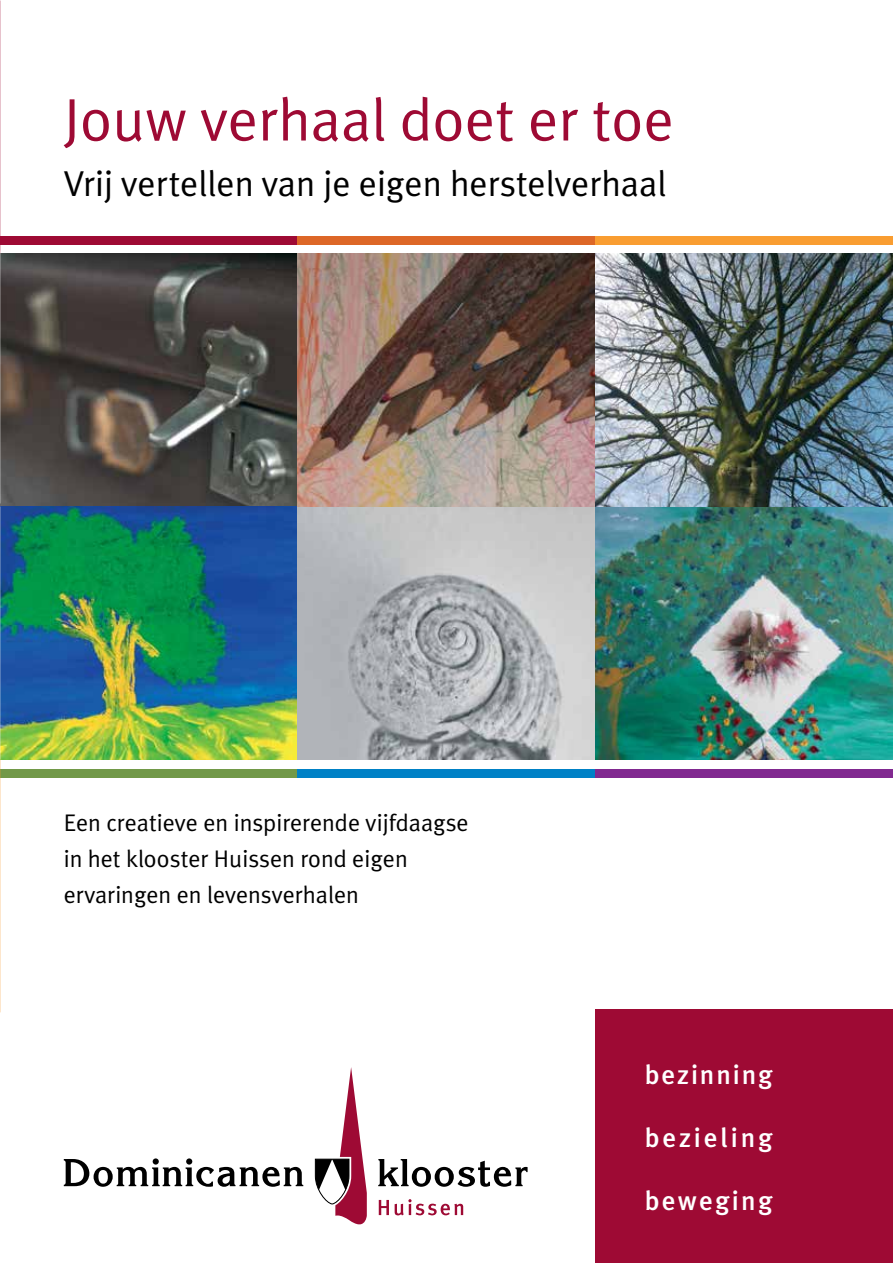
<style>
.page{position:relative;width:893px;height:1263px;background:#fff}
.page>*{position:absolute;margin:0;border:0;box-sizing:border-box;transform-origin:0 0}
.t1{font:60px "Meta Plus Normal";color:#9e0a34}
.t2{font:36px "Meta Plus Normal";color:#000}
.t3{font:500 27px "Meta Plus";letter-spacing:.085em;color:#fff}
.t4{font:500 27px "Meta Plus";letter-spacing:.105em;color:#fff}
.t5{font:24px/36px "Meta Plus Normal";color:#000}
</style>
<div class="page">
<svg style="left:64px;top:1067px;width:464px;height:157px"></svg>
<div style="left:595px;top:1010px;width:298px;height:253px;background:#9e0a34"></div>
<img style="left:0;top:506px;width:298px;height:253px">
<svg style="left:0;top:253px;width:298px;height:253px"></svg>
<svg style="left:298px;top:506px;width:297px;height:253px"></svg>
<img style="left:595px;top:506px;width:298px;height:253px">
<img style="left:298px;top:253px;width:297px;height:253px">
<img style="left:595px;top:253px;width:298px;height:253px">
<div style="left:0;top:770px;width:298px;height:8px;background:#729949"></div>
<div style="left:0;top:236px;width:298px;height:8px;background:#9e0a34"></div>
<div style="left:298px;top:770px;width:297px;height:8px;background:#0081c6"></div>
<div style="left:298px;top:236px;width:297px;height:8px;background:#dd6727"></div>
<div style="left:595px;top:770px;width:298px;height:8px;background:#812990"></div>
<div style="left:595px;top:236px;width:298px;height:8px;background:#f99d31"></div>
<img style="left:0;top:759px;width:1px;height:253px">
<img style="left:0;top:251px;width:1px;height:253px">
<h1 class="t1" style="left:64px;top:85px;width:612px">Jouw verhaal doet er toe</h1>
<h2 class="t2" style="left:64px;top:163px;width:604px">Vrij vertellen van je eigen herstelverhaal</h2>
<p class="t5" style="left:64px;top:804px;width:406px">Een creatieve en inspirerende vijfdaagse in het klooster Huissen rond eigen ervaringen en levensverhalen</p>
<p class="t3" style="left:645px;top:1059px;width:129px">bezinning</p>
<p class="t4" style="left:645px;top:1122px;width:129px">bezieling</p>
<p class="t3" style="left:645px;top:1185px;width:129px">beweging</p>
</div>
